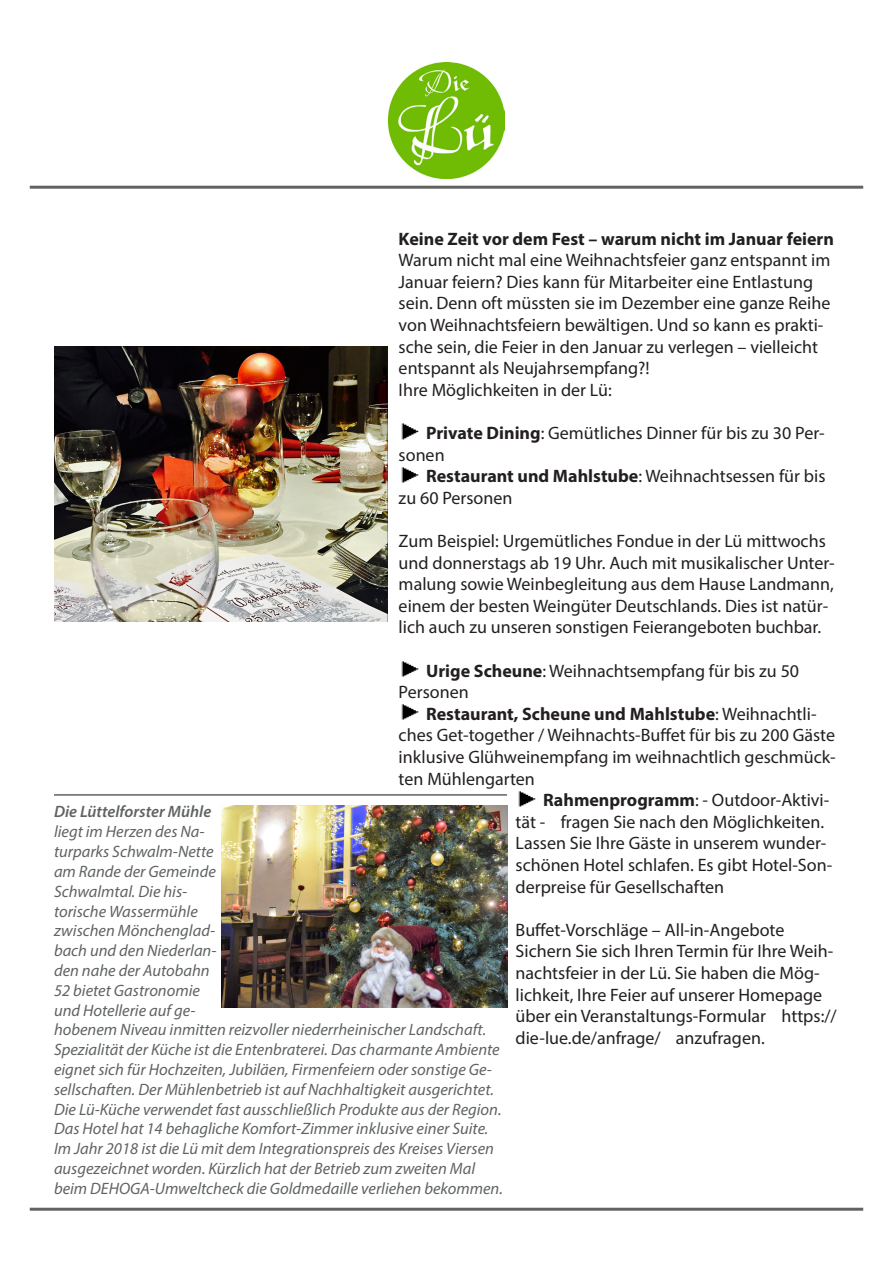
<style>
.page{position:relative;width:893px;height:1263px;background:#fff}
.page>*{position:absolute;margin:0;border:0;box-sizing:border-box;transform-origin:0 0}
.t1{font:18px/21.6px "Myriad Pro";color:#231f20}
.t2{font:700 18px "Myriad Pro";color:#231f20}
.t3{font:italic 16.5px/19.8px "Myriad Pro";color:#606363}
.s1{font-weight:700}
.s2{font-weight:600}
</style>
<div class="page">
<img style="left:401px;top:423px;width:18px;height:17px">
<img style="left:401px;top:467px;width:18px;height:16px">
<img style="left:401px;top:661px;width:18px;height:16px">
<img style="left:401px;top:704px;width:18px;height:16px">
<img style="left:518px;top:791px;width:18px;height:16px">
<hr style="left:30px;top:186px;width:833px;height:3px;background:#4f5152">
<img style="left:388px;top:63px;width:116px;height:116px">
<hr style="left:54px;top:794px;width:453px;height:2px;background:#606363">
<hr style="left:30px;top:1208px;width:833px;height:3px;background:#4f5152">
<img style="left:222px;top:805px;width:285px;height:202px">
<img style="left:54px;top:346px;width:334px;height:275px">
<p class="t2" style="left:399px;top:227px;width:437px">Keine Zeit vor dem Fest – warum nicht im Januar feiern</p>
<p class="t1" style="left:399px;top:249px;width:433px">Warum nicht mal eine Weihnachtsfeier ganz entspannt im Januar feiern? Dies kann für Mitarbeiter eine Entlastung sein. Denn oft müssten sie im Dezember eine ganze Reihe von Weihnachtsfeiern bewältigen. Und so kann es prakti&shy;sche sein, die Feier in den Januar zu verlegen – vielleicht entspannt als Neujahrsempfang?!</p>
<p class="t1" style="left:399px;top:379px;width:215px">Ihre Möglichkeiten in der Lü:</p>
<p class="t1" style="left:399px;top:422px;width:428px;text-indent:27px"><span class="s1">Private Dining</span>: Gemütliches Dinner für bis zu 30 Per&shy;sonen</p>
<p class="t1" style="left:399px;top:465px;width:428px;text-indent:27px"><span class="s1">Restaurant und Mahlstube</span>: Weihnachtsessen für bis zu 60 Personen</p>
<p class="t1" style="left:399px;top:530px;width:438px">Zum Beispiel: Urgemütliches Fondue in der Lü mittwochs und donnerstags ab 19 Uhr. Auch mit musikalischer Unter&shy;malung sowie Weinbegleitung aus dem Hause Landmann, einem der besten Weingüter Deutschlands. Dies ist natür&shy;lich auch zu unseren sonstigen Feierangeboten buchbar.</p>
<p class="t1" style="left:399px;top:659px;width:402px;text-indent:27px"><span class="s1">Urige Scheune</span>: Weihnachtsempfang für bis zu 50<br>Personen</p>
<p class="t1" style="left:399px;top:703px;width:438px;text-indent:27px"><span class="s1">Restaurant, Scheune und Mahlstube</span>: Weihnachtli&shy;ches Get-together / Weihnachts-Buffet für bis zu 200 Gäste inklusive Glühweinempfang im weihnachtlich geschmück&shy;ten Mühlengarten</p>
<p class="t1" style="left:516px;top:789px;width:315px;text-align:right"><span class="s1">Rahmenprogramm</span>: - Outdoor-Aktivi-<br>tät - fragen Sie nach den Möglichkeiten.</p>
<p class="t1" style="left:516px;top:832px;width:318px">Lassen Sie Ihre Gäste in unserem wunder&shy;schönen Hotel schlafen. Es gibt Hotel-Son&shy;derpreise für Gesellschaften</p>
<p class="t1" style="left:516px;top:919px;width:270px">Buffet-Vorschläge – All-in-Angebote</p>
<p class="t1" style="left:516px;top:940px;width:323px">Sichern Sie sich Ihren Termin für Ihre Weih&shy;nachtsfeier in der Lü. Sie haben die Mög&shy;lichkeit, Ihre Feier auf unserer Homepage über ein Veranstaltungs-Formular https:// die-lue.de/anfrage/ anzufragen.</p>
<p class="t3" style="left:54px;top:802px;width:450px"><span class="s2">Die Lüttelforster Mühle<br></span>liegt im Herzen des Na-<br>turparks Schwalm-Nette<br>am Rande der Gemeinde<br>Schwalmtal. Die his-<br>torische Wassermühle<br>zwischen Mönchenglad-<br>bach und den Niederlan-<br>den nahe der Autobahn<br>52 bietet Gastronomie<br>und Hotellerie auf ge-<br>hobenem Niveau inmitten reizvoller niederrheinischer Landschaft.<br>Spezialität der Küche ist die Entenbraterei. Das charmante Ambiente eignet sich für Hochzeiten, Jubiläen, Firmenfeiern oder sonstige Ge&shy;sellschaften. Der Mühlenbetrieb ist auf Nachhaltigkeit ausgerichtet.<br>Die Lü-Küche verwendet fast ausschließlich Produkte aus der Region.<br>Das Hotel hat 14 behagliche Komfort-Zimmer inklusive einer Suite.<br>Im Jahr 2018 ist die Lü mit dem Integrationspreis des Kreises Viersen ausgezeichnet worden. Kürzlich hat der Betrieb zum zweiten Mal beim DEHOGA-Umweltcheck die Goldmedaille verliehen bekommen.</p>
</div>
